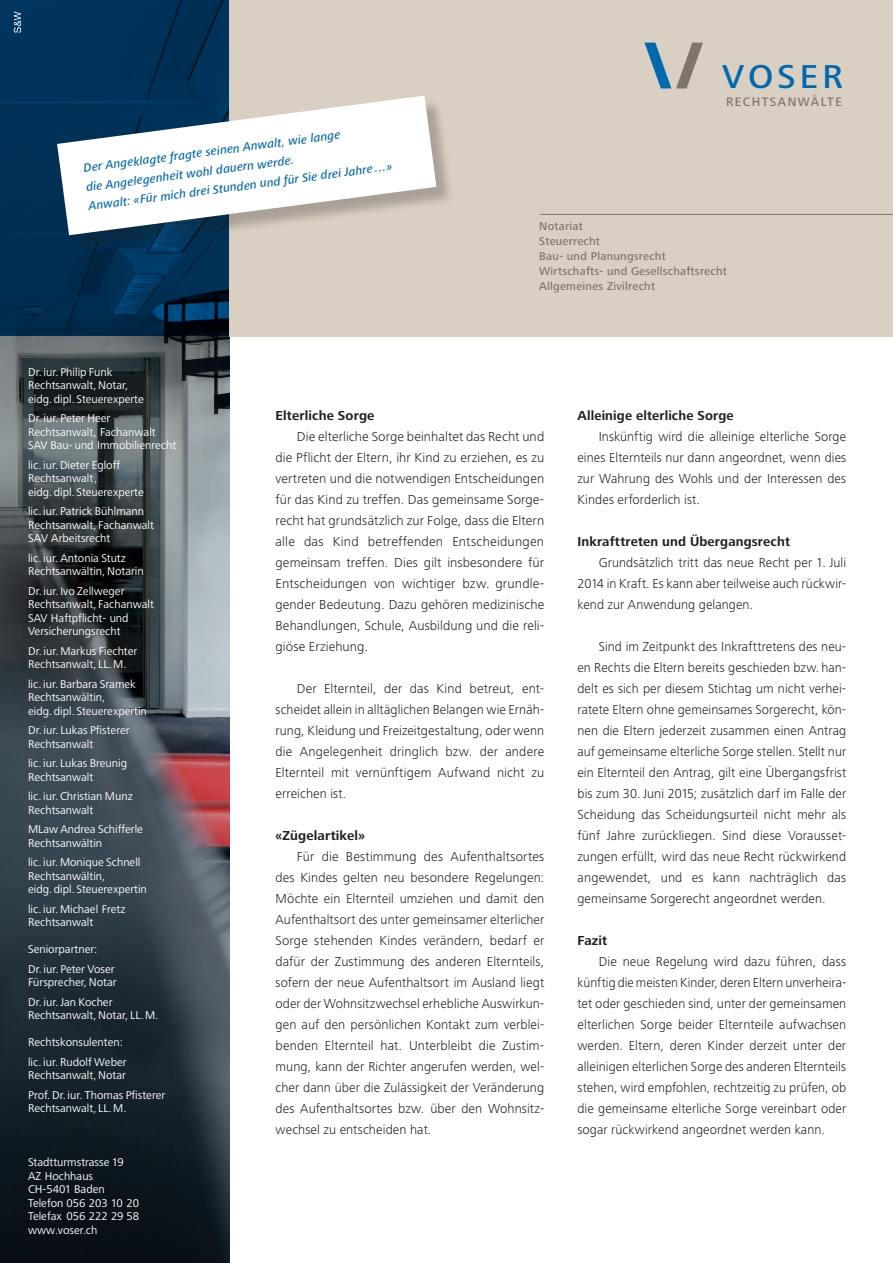
<style>
.page{position:relative;width:893px;height:1263px;background:#fff}
.page>*{position:absolute;margin:0;border:0;box-sizing:border-box;transform-origin:0 0}
.t1{font:500 34.35px "Frutiger Next LT";letter-spacing:.12em;color:#0068af}
.t2{font:300 13.5px/21px "Frutiger Next LT";letter-spacing:.005em;color:#231f20;text-align:justify}
.t3{font:700 13.5px "Frutiger Next LT";letter-spacing:.01em;color:#231f20}
.t4{font:500 12.75px "Frutiger Next LT";letter-spacing:.12em;color:#7e766a}
.t5{font:italic 500 12.3px/19.2px "Frutiger Next LT";color:#0068af}
.t6{font:11.7px/13.5px "Frutiger Next LT";color:#fff}
.t7{font:500 11.7px/15px "Frutiger Next LT";letter-spacing:.02em;color:#7e766a}
</style>
<div class="page">
<img style="left:0;top:336px;width:230px;height:927px">
<svg style="left:0;top:0;width:230px;height:336px;background:#002f54"></svg>
<div style="left:230px;top:0;width:663px;height:336px;background:#d9cfc2"></div>
<svg style="left:14px;top:11px;width:7px;height:22px"></svg>
<hr style="left:540px;top:214px;width:353px;height:1px;background:#7e766a">
<svg style="left:644px;top:43px;width:59px;height:45px"></svg>
<svg style="left:0;top:444px;width:185px;height:295px;background:#3f464b"></svg>
<div style="left:60px;top:98px;width:395px;height:155px;background:#231f20;opacity:.26"></div>
<svg style="left:57px;top:96px;width:379px;height:139px;fill:#fff"></svg>
<p class="t5" style="left:82px;top:160px;width:308px;rotate:-8deg">Der Angeklagte fragte seinen Anwalt, wie lange<br>die Angelegenheit wohl dauern werde.<br>Anwalt: «Für mich drei Stunden und für Sie drei Jahre…»</p>
<h1 class="t1" style="left:722px;top:58px;width:122px">Voser</h1>
<p class="t4" style="left:726px;top:95px;width:117px">Rechtsanwälte</p>
<p class="t7" style="left:539px;top:218px;width:189px">N otariat<br>Steuerrecht<br>Bau- und Planungsrecht<br>Wirtschafts- und Gesellschaftsrecht<br>Allgemeines Zivilrecht</p>
<p class="t6" style="left:28px;top:365px;width:117px">Dr. iur. Philip Funk<br>Rechtsanwalt,Notar, eidg. dipl. Steuerexperte</p>
<p class="t6" style="left:28px;top:411px;width:129px">Dr. iur. Peter Heer<br>Rechtsanwalt, Fachanwalt<br>SAV</p>
<p class="t6" style="left:28px;top:435px;width:150px;line-height:19.5px;text-indent:22px">Bau- und I mmobilienrecht lic. iur.Dieter Egloff</p>
<p class="t6" style="left:28px;top:472px;width:117px">Rechtsanwalt,<br>eidg. dipl. Steuerexperte</p>
<p class="t6" style="left:28px;top:505px;width:127px">lic. iur. Patrick Bühlmann<br>Rechtsanwalt, Fachanwalt<br>SAV</p>
<p class="t6" style="left:28px;top:529px;width:99px;line-height:19.5px;text-indent:23px">Arbeitsrecht lic. iur. Antonia Stutz</p>
<p class="t6" style="left:28px;top:562px;width:117px;line-height:19.5px">Rechtsanwältin,Notarin<br>Dr. iur. Ivo Zellweger</p>
<p class="t6" style="left:28px;top:598px;width:127px">Rechtsanwalt, Fachanwalt<br>SAV</p>
<p class="t6" style="left:28px;top:611px;width:102px;text-indent:23px">Haftpflicht- und<br>Versicherungsrecht</p>
<p class="t6" style="left:28px;top:644px;width:111px">Dr. iur. Markus Fiechter<br>Rechtsanwalt, LL.M.</p>
<p class="t6" style="left:28px;top:677px;width:120px">lic. iur. Barbara Sramek<br>Rechtsanwältin,<br>eidg. dipl. Steuerexpertin</p>
<p class="t6" style="left:28px;top:724px;width:103px">Dr. iur. Lukas Pfisterer<br>Rechtsanwalt</p>
<p class="t6" style="left:28px;top:757px;width:100px">lic. iur. Lukas Breunig<br>Rechtsanwalt</p>
<p class="t6" style="left:28px;top:790px;width:106px">lic. iur. Christian Munz<br>Rechtsanwalt</p>
<p class="t6" style="left:28px;top:823px;width:116px">MLaw Andrea Schifferle<br>Rechtsanwältin</p>
<p class="t6" style="left:28px;top:856px;width:120px">lic. iur. Monique Schnell<br>Rechtsanwältin,<br>eidg. dipl. Steuerexpertin</p>
<p class="t6" style="left:28px;top:902px;width:99px">lic. iur. Michael Fretz<br>Rechtsanwalt</p>
<p class="t6" style="left:28px;top:940px;width:88px;line-height:19.5px">Seniorpartner:<br>Dr. iur. Peter Voser</p>
<p class="t6" style="left:28px;top:973px;width:90px;line-height:19.5px">Fürsprecher,Notar<br>Dr. iur.Jan Kocher</p>
<p class="t6" style="left:28px;top:1009px;width:132px">Rechtsanwalt,Notar, LL.M.</p>
<p class="t6" style="left:28px;top:1033px;width:100px;line-height:19.5px">Rechtskonsulenten: lic. iur. Rudolf Weber</p>
<p class="t6" style="left:28px;top:1066px;width:139px;line-height:19.5px">Rechtsanwalt,Notar<br>Prof.Dr. iur. Thomas Pfisterer</p>
<p class="t6" style="left:28px;top:1102px;width:100px">Rechtsanwalt, LL.M.</p>
<p class="t6" style="left:28px;top:1156px;width:113px">Stadtturmstrasse 19<br>AZ Hochhaus<br>CH-5401 Baden<br>Telefon 056 203 10 20<br>Telefax 056 222 29 58 www.voser.ch</p>
<p class="t3" style="left:276px;top:408px;width:100px">Elterliche Sorge</p>
<p class="t2" style="left:276px;top:426px;width:270px;text-indent:21px">Die elterliche Sorge beinhaltet das Recht und die Pflicht der Eltern, ihr Kind zu erziehen, es zu vertreten und die notwendigen Entscheidungen für das Kind zu treffen. Das gemeinsame Sorge&shy;recht hat grundsätzlich zur Folge, dass die Eltern alle das Kind betreffenden Entscheidungen gemeinsam treffen. Dies gilt insbesondere für Entscheidungen von wichtiger bzw. grundle&shy;gender Bedeutung. Dazu gehören medizinische Behandlungen, Schule, Ausbildung und die reli&shy;giöse Erziehung.</p>
<p class="t2" style="left:276px;top:678px;width:270px;text-indent:21px">Der Elternteil, der das Kind betreut, ent&shy;scheidet allein in alltäglichen Belangen wie Ernäh&shy;rung, Kleidung und Freizeitgestaltung, oder wenn die Angelegenheit dringlich bzw. der andere Elternteil mit vernünftigem Aufwand nicht zu erreichen ist.</p>
<p class="t3" style="left:276px;top:828px;width:91px">«Zügelartikel»</p>
<p class="t2" style="left:276px;top:846px;width:270px;text-indent:21px">Für die Bestimmung des Aufenthaltsortes des Kindes gelten neu besondere Regelungen:<br>Möchte ein Elternteil umziehen und damit den Aufenthaltsort des unter gemeinsamer elterlicher Sorge stehenden Kindes verändern, bedarf er dafür der Zustimmung des anderen Elternteils, sofern der neue Aufenthaltsort im Ausland liegt oder der Wohnsitzwechsel erhebliche Auswirkun&shy;gen auf den persönlichen Kontakt zum verblei&shy;benden Elternteil hat. Unterbleibt die Zustim&shy;mung, kann der Richter angerufen werden, wel&shy;cher dann über die Zulässigkeit der Veränderung des Aufenthaltsortes bzw. über den Wohnsitz&shy;wechsel zu entscheiden hat.</p>
<p class="t3" style="left:577px;top:408px;width:158px">Alleinige elterliche Sorge</p>
<p class="t2" style="left:577px;top:426px;width:270px;text-indent:21px">Inskünftig wird die alleinige elterliche Sorge eines Elternteils nur dann angeordnet, wenn dies zur Wahrung des Wohls und der Interessen des Kindes erforderlich ist.</p>
<p class="t3" style="left:577px;top:534px;width:214px">Inkrafttreten und Übergangsrecht</p>
<p class="t2" style="left:577px;top:552px;width:270px;text-indent:21px">Grundsätzlich tritt das neue Recht per 1. Juli 2014 in Kraft. Es kann aber teilweise auch rückwir&shy;kend zur Anwendung gelangen.</p>
<p class="t2" style="left:577px;top:636px;width:270px;text-indent:21px">Sind im Zeitpunkt des Inkrafttretens des neu&shy;en Rechts die Eltern bereits geschieden bzw. han&shy;delt es sich per diesem Stichtag um nicht verhei&shy;ratete Eltern ohne gemeinsames Sorgerecht, kön&shy;nen die Eltern jederzeit zusammen einen Antrag auf gemeinsame elterliche Sorge stellen. Stellt nur ein Elternteil den Antrag, gilt eine Übergangsfrist bis zum 30. Juni 2015; zusätzlich darf im Falle der Scheidung das Scheidungsurteil nicht mehr als fünf Jahre zurückliegen. Sind diese Vorausset&shy;zungen erfüllt, wird das neue Recht rückwirkend angewendet, und es kann nachträglich das gemeinsame Sorgerecht angeordnet werden.</p>
<p class="t3" style="left:577px;top:933px;width:31px">Fazit</p>
<p class="t2" style="left:577px;top:951px;width:270px;text-indent:21px">Die neue Regelung wird dazu führen, dass künftig die meisten Kinder, deren Eltern unverheira&shy;tet oder geschieden sind, unter der gemeinsamen elterlichen Sorge beider Elternteile aufwachsen werden. Eltern, deren Kinder derzeit unter der alleinigen elterlichen Sorge des anderen Elternteils stehen, wird empfohlen, rechtzeitig zu prüfen, ob die gemeinsame elterliche Sorge vereinbart oder sogar rückwirkend angeordnet werden kann.</p>
</div>
